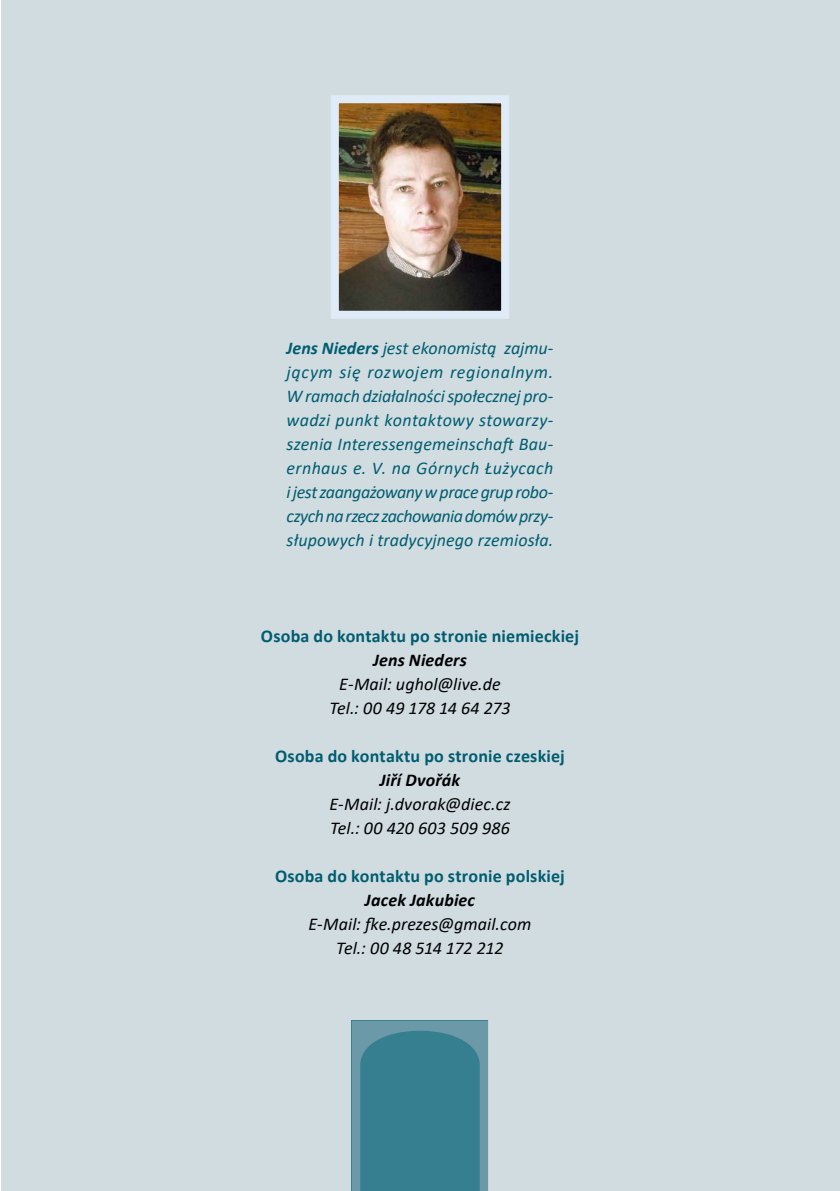
<style>
.page{position:relative;width:840px;height:1191px;background:#fff}
.page>*{position:absolute;margin:0;border:0;box-sizing:border-box;transform-origin:0 0}
.t1{font:italic 18px/24px "Calibri";color:#005d6f;text-align:justify}
.t2{font:italic 18px/24px "Calibri";letter-spacing:.005em;color:#000;text-align:center}
.t3{font:700 18px "Calibri";letter-spacing:.01em;color:#005d6f}
.t4{font:italic 700 18px "Calibri";letter-spacing:.01em;color:#000}
.s1{font-weight:700}
</style>
<div class="page">
<div style="left:1px;top:0;width:838px;height:1191px;background:#d1dce1"></div>
<svg style="left:351px;top:1020px;width:137px;height:171px;background:#408494"></svg>
<img style="left:339px;top:104px;width:161px;height:206px">
<div style="left:330px;top:95px;width:179px;height:224px;border:8px solid #dfecf7"></div>
<p class="t1" style="left:286px;top:335px;width:268px"><span class="s1">Jens Nieders</span> jest ekonomistą zajmu&shy;jącym się rozwojem regionalnym.<br>W ramach działalności społecznej pro&shy;wadzi punkt kontaktowy stowarzy&shy;szenia Interessengemeinschaft Bau&shy;ernhaus e. V. na Górnych Łużycach i jest zaangażowany w prace grup robo&shy;czych na rzecz zachowania domów przy&shy;słupowych i tradycyjnego rzemiosła.</p>
<p class="t3" style="left:261px;top:623px;width:319px">Osoba do kontaktu po stronie niemieckiej</p>
<p class="t4" style="left:373px;top:647px;width:95px">Jens Nieders</p>
<p class="t2" style="left:329px;top:671px;width:183px">E-Mail: ughol@live.de<br>Tel.: 00 49 178 14 64 273</p>
<p class="t3" style="left:275px;top:743px;width:291px">Osoba do kontaktu po stronie czeskiej</p>
<p class="t4" style="left:379px;top:767px;width:82px">Jiří Dvořák</p>
<p class="t2" style="left:329px;top:791px;width:182px;text-align:left">E-Mail: j.dvorak@diec.cz<br>Tel.: 00 420 603 509 986</p>
<p class="t3" style="left:275px;top:863px;width:291px">Osoba do kontaktu po stronie polskiej</p>
<p class="t4" style="left:365px;top:887px;width:111px">Jacek Jakubiec</p>
<p class="t2" style="left:308px;top:911px;width:224px">E-Mail: fke.prezes@gmail.com<br>Tel.: 00 48 514 172 212</p>
</div>
